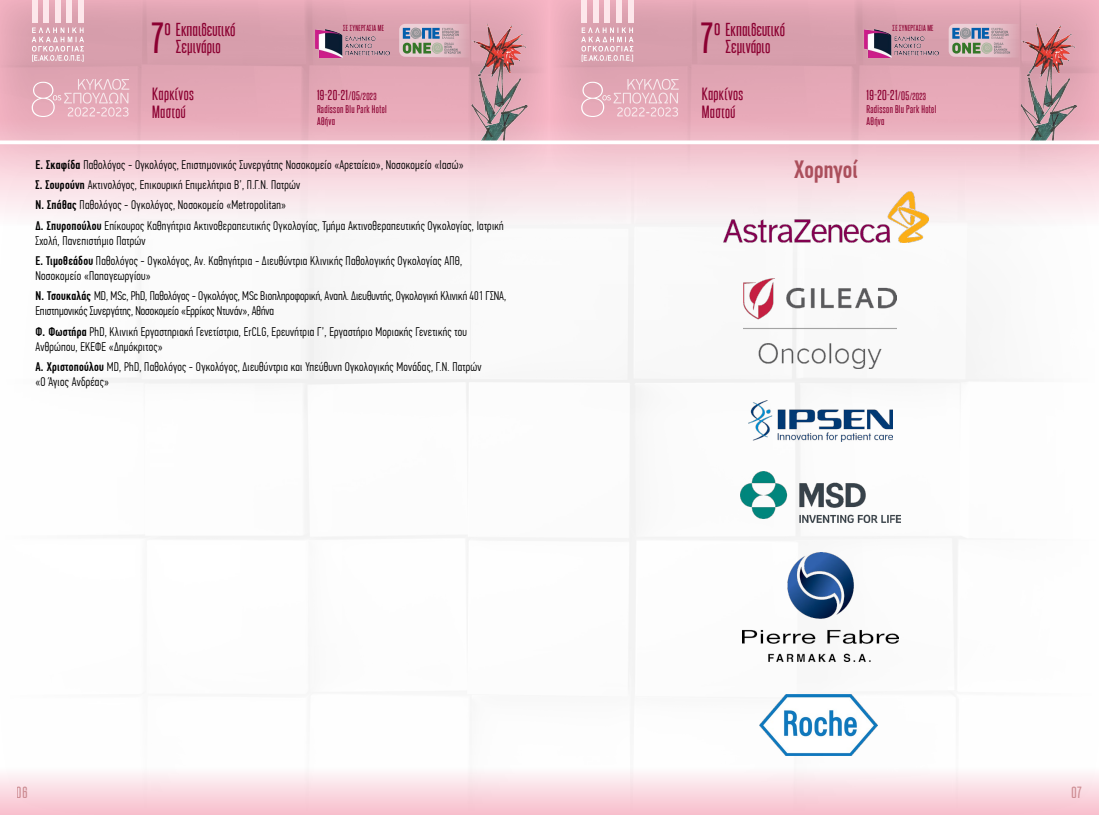
<style>
.page{position:relative;width:1099px;height:815px;background:#fff}
.page>*{position:absolute;margin:0;border:0;box-sizing:border-box;transform-origin:0 0}
.t1{font:36.88px "Aka Acid Steelfish";color:#8b0031;scale:1.15 1}
.t2{font:500 25px "PF Din Text Comp Pro";color:#ab4f5c}
.t3{font:19px "Aka Acid Steelfish";color:#8b0031;scale:1.15 1}
.t4{font:15.88px/16.4px "Aka Acid Steelfish";color:#8b0031;scale:1.15 1}
.t5{font:15px/18px "Aka Acid Steelfish";letter-spacing:.02em;color:#8b0031;scale:1.15 1}
.t6{font:13.75px "Aka Acid Steelfish";color:#c1787e;scale:1.15 1}
.t7{font:300 12.5px/20.2px "PF Din Text Comp Pro";letter-spacing:.02em;color:#000}
.t8{font:300 12.5px/20.2px "PF Din Text Comp Pro";color:#000}
.t9{font:12.25px "Aka Acid Steelfish";letter-spacing:.03em;color:#8b0031;scale:1.15 1}
.t10{font:9.5px/11.4px "Aka Acid Steelfish";letter-spacing:.03em;color:#8b0031;scale:1.15 1}
.t11{font:7.38px "Aka Acid Steelfish";letter-spacing:.03em;color:#8b0031;scale:1.1 1}
.s1{font-size:10.5px}
.s2{font-size:8.75px}
.s3{font-weight:500}
</style>
<div class="page">
<img style="left:95px;top:237px;width:915px;height:519px">
<div style="left:0;top:767px;width:1098px;height:48px;background:linear-gradient(to bottom,#fdfbfc,#f8becc)"></div>
<svg style="left:0;top:0;width:1098px;height:226px;background:#ebbdc8"></svg>
<div style="left:32px;top:0;width:6px;height:23px;background:#fde7eb"></div>
<div style="left:43px;top:0;width:6px;height:23px;background:#fde7eb"></div>
<div style="left:55px;top:0;width:6px;height:23px;background:#fde7eb"></div>
<div style="left:66px;top:0;width:6px;height:23px;background:#fde7eb"></div>
<div style="left:78px;top:0;width:6px;height:23px;background:#fde7eb"></div>
<svg style="left:32px;top:28px;width:52px;height:34px;background:#e0b3be"></svg>
<div style="left:581px;top:0;width:6px;height:23px;background:#fde7eb"></div>
<div style="left:592px;top:0;width:6px;height:23px;background:#fde7eb"></div>
<div style="left:604px;top:0;width:6px;height:23px;background:#fde7eb"></div>
<div style="left:616px;top:0;width:6px;height:23px;background:#fde7eb"></div>
<div style="left:627px;top:0;width:6px;height:23px;background:#fde7eb"></div>
<svg style="left:581px;top:28px;width:52px;height:34px;background:#e0b4bf"></svg>
<img style="left:471px;top:24px;width:56px;height:116px">
<img style="left:1020px;top:24px;width:56px;height:116px">
<svg style="left:399px;top:24px;width:71px;height:34px;background:#b8abb0"></svg>
<svg style="left:948px;top:24px;width:71px;height:34px;background:#b8abb0"></svg>
<svg style="left:32px;top:79px;width:97px;height:38px;background:#e7b4c0"></svg>
<svg style="left:581px;top:79px;width:97px;height:38px;background:#e7b4c0"></svg>
<img style="left:315px;top:29px;width:74px;height:29px">
<img style="left:864px;top:29px;width:74px;height:29px">
<svg style="left:0;top:140px;width:1098px;height:4px"></svg>
<img style="left:748px;top:401px;width:144px;height:40px">
<img style="left:742px;top:552px;width:156px;height:109px">
<img style="left:743px;top:278px;width:153px;height:91px">
<img style="left:740px;top:472px;width:160px;height:50px">
<img style="left:760px;top:694px;width:117px;height:61px">
<img style="left:723px;top:192px;width:205px;height:50px">
<h1 class="t1" style="left:151px;top:15px;width:12px">7</h1>
<h3 class="t3" style="left:164px;top:15px;width:7px">o</h3>
<h1 class="t1" style="left:701px;top:15px;width:12px">7</h1>
<h3 class="t3" style="left:714px;top:15px;width:7px">o</h3>
<p class="t4" style="left:176px;top:21px;width:53px">Εκπαιδευτικό<br>Σεμινάριο</p>
<p class="t4" style="left:725px;top:21px;width:53px">Εκπαιδευτικό</p>
<p class="t11" style="left:343px;top:23px;width:39px">ΣΕ ΣΥΝΕΡΓΑΣΙΑ ΜΕ</p>
<p class="t11" style="left:892px;top:23px;width:39px">ΣΕ ΣΥΝΕΡΓΑΣΙΑ ΜΕ</p>
<p class="t4" style="left:725px;top:38px;width:41px">Σεμινάριο</p>
<p class="t5" style="left:152px;top:84px;width:38px">Καρκίνος<br>Μαστού</p>
<p class="t5" style="left:701px;top:84px;width:38px">Καρκίνος<br>Μαστού</p>
<p class="t9" style="left:866px;top:87px;width:53px">19-20-21<span class="s1">/05</span><span class="s2">/2023</span></p>
<p class="t9" style="left:317px;top:87px;width:53px">19-20-21<span class="s1">/05</span><span class="s2">/2023</span></p>
<p class="t10" style="left:317px;top:104px;width:62px">Radisson Blu Park Hotel<br>Αθήνα</p>
<p class="t10" style="left:866px;top:104px;width:62px">Radisson Blu Park Hotel<br>Αθήνα</p>
<p class="t7" style="left:35px;top:154px;width:470px"><span class="s3">Ε. Σκαφίδα</span> Παθολόγος - Ογκολόγος, Επιστημονικός Συνεργάτης Νοσοκομείο «Αρεταίειο», Νοσοκομείο «Ιασώ»<br><span class="s3">Σ. Σουρούνη</span> Ακτινολόγος, Επικουρική Επιμελήτρια Β’, Π.Γ.Ν. Πατρών<br><span class="s3">Ν. Σπάθας</span> Παθολόγος - Ογκολόγος, Νοσοκομείο «Metropolitan»<br><span class="s3">Δ. Σπυροπούλου</span> Επίκουρος Καθηγήτρια Ακτινοθεραπευτικής Ογκολογίας, Τμήμα Ακτινοθεραπευτικής Ογκολογίας, Ιατρική</p>
<p class="t7" style="left:35px;top:230px;width:428px">Σχολή, Πανεπιστήμιο Πατρών<br><span class="s3">Ε. Τιμοθεάδου</span> Παθολόγος - Ογκολόγος, Αν. Καθηγήτρια - Διευθύντρια Κλινικής Παθολογικής Ογκολογίας ΑΠΘ,</p>
<p class="t8" style="left:35px;top:266px;width:472px">Νοσοκομείο «Παπαγεωργίου»<br><span class="s3">Ν. Τσουκαλάς</span> MD, MSc, PhD, Παθολόγος - Ογκολόγος, MSc Βιοπληροφορική, Αναπλ. Διευθυντής, Ογκολογική Κλινική 401 ΓΣΝΑ,</p>
<p class="t7" style="left:35px;top:301px;width:433px">Επιστημονικός Συνεργάτης, Νοσοκομείο «Ερρίκος Ντυνάν», Αθήνα<br><span class="s3">Φ. Φωστήρα</span> PhD, Κλινική Εργαστηριακή Γενετίστρια, ErCLG, Ερευνήτρια Γ’, Εργαστήριο Μοριακής Γενετικής του</p>
<p class="t7" style="left:35px;top:336px;width:447px">Ανθρώπου, ΕΚΕΦΕ «Δημόκριτος»<br><span class="s3">Α. Χριστοπούλου</span> MD, PhD, Παθολόγος - Ογκολόγος, Διευθύντρια και Υπεύθυνη Ογκολογικής Μονάδας, Γ.Ν. Πατρών</p>
<p class="t7" style="left:35px;top:372px;width:75px">«Ο Άγιος Ανδρέας»</p>
<h2 class="t2" style="left:794px;top:155px;width:64px">Χορηγοί</h2>
<p class="t6" style="left:17px;top:784px;width:11px">06</p>
<p class="t6" style="left:1071px;top:784px;width:10px">07</p>
</div>
